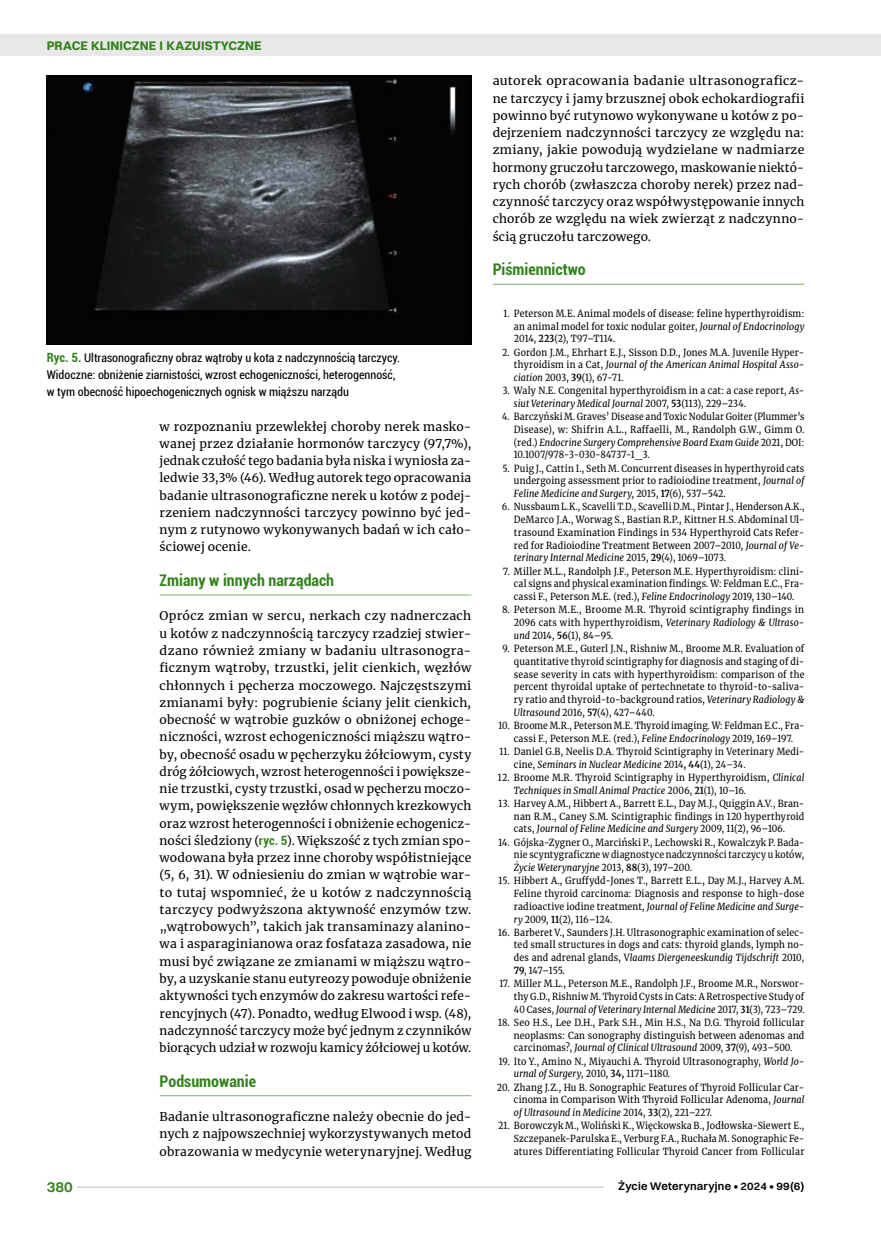
<style>
.page{position:relative;width:881px;height:1234px;background:#fff}
.page>*{position:absolute;margin:0;border:0;box-sizing:border-box;transform-origin:0 0}
.t1{font:700 condensed 16.05px "Roboto";color:#32821c}
.t2{font:600 15px "Switzer";color:#32821c}
.t3{font:700 12.6px "Switzer";letter-spacing:.005em;color:#32821c}
.t4{font:12px/17.2px "Merriweather";letter-spacing:.015em;color:#000;text-align:justify}
.t5{font:12px/17.2px "Merriweather";letter-spacing:.015em;color:#000;text-align:justify;scale:1.04 1}
.t6{font:condensed 12px/17.2px "Roboto";color:#000}
.t7{font:600 11.25px "Switzer";letter-spacing:.015em;color:#000}
.t8{font:9.75px/12.8px "Merriweather";letter-spacing:.02em;color:#000;text-align:justify;scale:.9 1}
.t9{font:9.75px/12.8px "Merriweather";letter-spacing:.02em;color:#000;text-align:justify;scale:.88 1}
.t10{font:9.75px/12.8px "Merriweather";letter-spacing:.02em;color:#000;text-align:justify;scale:.93 1}
.t11{font:9.75px/12.8px "Merriweather";letter-spacing:.02em;color:#000;scale:.91 1}
.s1{font-weight:700;font-size:12.75px;color:#32821c}
.s2{font-family:"Roboto";font-weight:700;font-stretch:condensed;font-size:12.75px;color:#32821c}
.s3{font-style:italic}
.s4{font-weight:700}
</style>
<div class="page">
<hr style="left:159px;top:594px;width:312px;height:1px;background:#96ba7b">
<hr style="left:159px;top:1094px;width:312px;height:1px;background:#96ba7b">
<hr style="left:492px;top:284px;width:312px;height:1px;background:#96ba7b">
<img style="left:49px;top:78px;width:420px;height:264px">
<div style="left:47px;top:76px;width:424px;height:268px;border:1px solid #000"></div>
<div style="left:0;top:35px;width:880px;height:21px;background:#e8e8e8"></div>
<hr style="left:47px;top:1186px;width:565px;height:1px;background:#d2d1d1">
<div style="left:47px;top:1178px;width:30px;height:15px;background:#fff"></div>
<div style="left:604px;top:1180px;width:200px;height:13px;background:#fff"></div>
<p class="t3" style="left:47px;top:37px;width:216px">PRACE KLINICZNE I KAZUISTYCZNE</p>
<p class="t6" style="left:47px;top:348px;width:354px"><span class="s1">Ryc. 5.</span> Ultrasonograficzny obraz wątroby u kota z nadczynnością tarczycy.<br>Widoczne: obniżenie ziarnistości, wzrost echogeniczności, heterogenność, w tym obecność hipoechogenicznych ognisk w miąższu narządu</p>
<p class="t4" style="left:159px;top:417px;width:313px">w rozpoznaniu przewlekłej choroby nerek masko&shy;wanej przez działanie hormonów tarczycy (97,7%), jednak czułość tego badania była niska i wyniosła za&shy;ledwie 33,3% (46). Według autorek tego opracowania badanie ultrasonograficzne nerek u kotów z podej&shy;rzeniem nadczynności tarczycy powinno być jed&shy;nym z rutynowo wykonywanych badań w ich cało&shy;ściowej ocenie.</p>
<h1 class="t1" style="left:159px;top:569px;width:176px">Zmiany w innych narządach</h1>
<p class="t4" style="left:159px;top:607px;width:313px">Oprócz zmian w sercu, nerkach czy nadnerczach u kotów z nadczynnością tarczycy rzadziej stwier&shy;dzano również zmiany w badaniu ultrasonogra&shy;ficznym wątroby, trzustki, jelit cienkich, węzłów chłonnych i pęcherza moczowego. Najczęstszymi zmianami były: pogrubienie ściany jelit cienkich, obecność w wątrobie guzków o obniżonej echoge&shy;niczności, wzrost echogeniczności miąższu wątro&shy;by, obecność osadu w pęcherzyku żółciowym, cysty dróg żółciowych, wzrost heterogenności i powiększe&shy;nie trzustki, cysty trzustki, osad w pęcherzu moczo&shy;wym, powiększenie węzłów chłonnych krezkowych oraz wzrost heterogenności i obniżenie echogenicz&shy;ności śledziony (<span class="s2">ryc. 5</span>). Większość z tych zmian spo&shy;wodowana była przez inne choroby współistniejące (5, 6, 31). W odniesieniu do zmian w wątrobie war&shy;to tutaj wspomnieć, że u kotów z nadczynnością tarczycy podwyższona aktywność enzymów tzw. „wątrobowych”, takich jak transaminazy alanino&shy;wa i asparaginianowa oraz fosfataza zasadowa, nie musi być związane ze zmianami w miąższu wątro&shy;by, a uzyskanie stanu eutyreozy powoduje obniżenie aktywności tych enzymów do zakresu wartości refe&shy;rencyjnych (47). Ponadto, według Elwood i wsp. (48), nadczynność tarczycy może być jednym z czynników biorących udział w rozwoju kamicy żółciowej u kotów.</p>
<h1 class="t1" style="left:159px;top:1069px;width:98px">Podsumowanie</h1>
<p class="t4" style="left:159px;top:1107px;width:313px">Badanie ultrasonograficzne należy obecnie do jed&shy;nych z najpowszechniej wykorzystywanych metod obrazowania w medycynie weterynaryjnej. Według</p>
<p class="t5" style="left:492px;top:72px;width:301px">autorek opracowania badanie ultrasonograficz&shy;ne tarczycy i jamy brzusznej obok echokardiografii powinno być rutynowo wykonywane u kotów z po&shy;dejrzeniem nadczynności tarczycy ze względu na: zmiany, jakie powodują wydzielane w nadmiarze hormony gruczołu tarczowego, maskowanie niektó&shy;rych chorób (zwłaszcza choroby nerek) przez nad&shy;czynność tarczycy oraz współwystępowanie innych chorób ze względu na wiek zwierząt z nadczynno&shy;ścią gruczołu tarczowego.</p>
<h1 class="t1" style="left:492px;top:258px;width:95px">Piśmiennictwo</h1>
<p class="t8" style="left:513px;top:306px;width:324px;text-indent:-11px">1. Peterson M.E. Animal models of disease: feline hyperthyroidism: an animal model for toxic nodular goiter, <span class="s3">Journal of Endocrinology </span>2014, <span class="s4">223</span>(2), T97–T114.</p>
<p class="t8" style="left:513px;top:345px;width:324px;text-indent:-12px">2. Gordon J.M., Ehrhart E.J., Sisson D.D., Jones M.A. Juvenile Hyper&shy;thyroidism in a Cat, <span class="s3">Journal of the American Animal Hospital Asso&shy;ciation</span> 2003, <span class="s4">39</span>(1), 67-71.</p>
<p class="t8" style="left:513px;top:384px;width:324px;text-indent:-12px">3. Waly N.E. Congenital hyperthyroidism in a cat: a case report, <span class="s3">As&shy;siut Veterinary Medical Journal</span> 2007, <span class="s4">53</span>(113), 229–234.</p>
<p class="t9" style="left:513px;top:410px;width:331px;text-indent:-12px">4. Barczyński M. Graves’ Disease and Toxic Nodular Goiter (Plummer’s Disease), w: Shifrin A.L., Raffaelli, M., Randolph G.W., Gimm O. (red.) <span class="s3">Endocrine Surgery Comprehensive Board Exam Guide</span> 2021, DOI:<br>10.1007/978-3-030-84737-1_3.</p>
<p class="t8" style="left:513px;top:461px;width:324px;text-indent:-12px">5. Puig J., Cattin I., Seth M. Concurrent diseases in hyperthyroid cats undergoing assessment prior to radioiodine treatment, <span class="s3">Journal of Feline Medicine and Surgery,</span> 2015, <span class="s4">17</span>(6), 537–542.</p>
<p class="t9" style="left:513px;top:500px;width:331px;text-indent:-12px">6. Nussbaum L.K., Scavelli T.D., Scavelli D.M., Pintar J., Henderson A.K., DeMarco J.A., Worwag S., Bastian R.P., Kittner H.S. Abdominal Ul&shy;trasound Examination Findings in 534 Hyperthyroid Cats Refer&shy;red for Radioiodine Treatment Between 2007–2010, <span class="s3">Journal of Ve&shy;terinary Internal Medicine</span> 2015, <span class="s4">29</span>(4), 1069–1073.</p>
<p class="t8" style="left:513px;top:564px;width:324px;text-indent:-11px">7. Miller M.L., Randolph J.F., Peterson M.E. Hyperthyroidism: clini&shy;cal signs and physical examination findings. W: Feldman E.C., Fra&shy;cassi F., Peterson M.E. (red.), <span class="s3">Feline Endocrinology</span> 2019, 130–140.</p>
<p class="t10" style="left:513px;top:603px;width:314px;text-indent:-12px">8. Peterson M.E., Broome M.R. Thyroid scintigraphy findings in 2096 cats with hyperthyroidism, <span class="s3">Veterinary Radiology &amp; Ultraso&shy;und</span> 2014, <span class="s4">56</span>(1), 84–95.</p>
<p class="t8" style="left:513px;top:641px;width:324px;text-indent:-11px">9. Peterson M.E., Guterl J.N., Rishniw M., Broome M.R. Evaluation of quantitative thyroid scintigraphy for diagnosis and staging of di&shy;sease severity in cats with hyperthyroidism: comparison of the percent thyroidal uptake of pertechnetate to thyroid-to-saliva&shy;ry ratio and thyroid-to-background ratios, <span class="s3">Veterinary Radiology &amp; Ultrasound</span> 2016, <span class="s4">57</span>(4), 427–440.</p>
<p class="t9" style="left:498px;top:718px;width:349px;text-align:center">10. Broome M.R., Peterson M.E. Thyroid imaging. W: Feldman E.C., Fra&shy;cassi F., Peterson M.E. (red.), <span class="s3">Feline Endocrinology</span> 2019, 169–197.</p>
<p class="t8" style="left:513px;top:744px;width:324px;text-indent:-15px">11. Daniel G.B, Neelis D.A. Thyroid Scintigraphy in Veterinary Medi&shy;cine, <span class="s3">Seminars in Nuclear Medicine</span> 2014<span class="s4">, 44</span>(1), 24–34.</p>
<p class="t11" style="left:513px;top:770px;width:320px;text-indent:-16px">12. Broome M.R. Thyroid Scintigraphy in Hyperthyroidism, <span class="s3">Clinical<br>Techniques in Small Animal Practice</span> 2006, <span class="s4">21</span>(1), 10–16.</p>
<p class="t8" style="left:513px;top:796px;width:324px;text-indent:-15px">13. Harvey A.M., Hibbert A., Barrett E.L., Day M.J., Quiggin A.V., Bran&shy;nan R.M., Caney S.M. Scintigraphic findings in 120 hyperthyroid cats, <span class="s3">Journal of Feline Medicine and Surgery</span> 2009, 11(2), 96–106.</p>
<p class="t8" style="left:513px;top:835px;width:324px;text-indent:-16px">14. Gójska-Zygner O., Marciński P., Lechowski R., Kowalczyk P. Bada&shy;nie scyntygraficzne w diagnostyce nadczynności tarczycy u kotów, <span class="s3">Życie Weterynaryjne</span> 2013, <span class="s4">88</span>(3), 197–200.</p>
<p class="t8" style="left:513px;top:873px;width:324px;text-indent:-15px">15. Hibbert A., Gruffydd-Jones T., Barrett E.L., Day M.J., Harvey A.M.<br>Feline thyroid carcinoma: Diagnosis and response to high-dose radioactive iodine treatment, <span class="s3">Journal of Feline Medicine and Surge&shy;ry</span> 2009, <span class="s4">11</span>(2), 116–124.</p>
<p class="t8" style="left:513px;top:925px;width:324px;text-indent:-16px">16. Barberet V., Saunders J.H. Ultrasonographic examination of selec&shy;ted small structures in dogs and cats: thyroid glands, lymph no&shy;des and adrenal glands, V<span class="s3">laams Diergeneeskundig Tijdschrift</span> 2010, <span class="s4">79</span>, 147–155.</p>
<p class="t8" style="left:513px;top:976px;width:324px;text-indent:-15px">17. Miller M.L., Peterson M.E., Randolph J.F., Broome M.R., Norswor&shy;thy G.D., Rishniw M. Thyroid Cysts in Cats: A Retrospective Study of 40 Cases, <span class="s3">Journal of Veterinary Internal Medicine</span> 2017, <span class="s4">31</span>(3), 723–729.</p>
<p class="t8" style="left:513px;top:1015px;width:324px;text-indent:-16px">18. Seo H.S., Lee D.H., Park S.H., Min H.S., Na D.G. Thyroid follicular neoplasms: Can sonography distinguish between adenomas and carcinomas?, <span class="s3">Journal of Clinical Ultrasound</span> 2009, <span class="s4">37</span>(9), 493–500.</p>
<p class="t8" style="left:513px;top:1054px;width:324px;text-indent:-15px">19. Ito Y., Amino N., Miyauchi A. Thyroid Ultrasonography, <span class="s3">World Jo&shy;urnal of Surgery</span>, 2010, <span class="s4">34,</span> 1171–1180.</p>
<p class="t8" style="left:513px;top:1079px;width:324px;text-indent:-17px">20. Zhang J.Z., Hu B. Sonographic Features of Thyroid Follicular Car&shy;cinoma in Comparison With Thyroid Follicular Adenoma, <span class="s3">Journal of Ultrasound in Medicine</span> 2014, <span class="s4">33</span>(2), 221–227.</p>
<p class="t8" style="left:513px;top:1118px;width:324px;text-indent:-16px">21. Borowczyk M., Woliński K., Więckowska B., Jodłowska-Siewert E., Szczepanek-Parulska E., Verburg F.A., Ruchała M. Sonographic Fe&shy;atures Differentiating Follicular Thyroid Cancer from Follicular</p>
<h2 class="t2" style="left:47px;top:1177px;width:27px">380</h2>
<p class="t7" style="left:618px;top:1179px;width:187px">Życie Weterynaryjne • 2024 • 99(6)</p>
</div>
